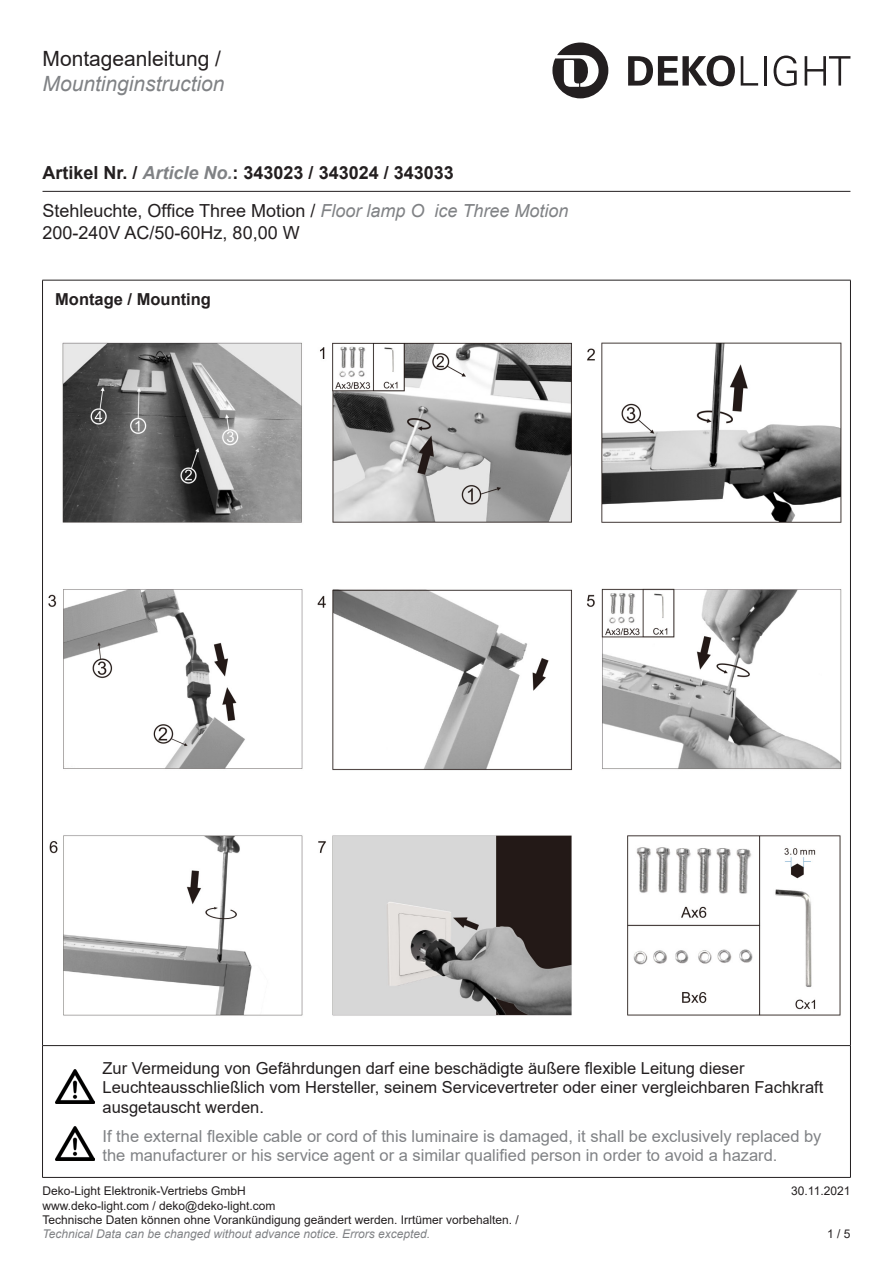
<style>
.page{position:relative;width:893px;height:1263px;background:#fff}
.page>*{position:absolute;margin:0;border:0;box-sizing:border-box;transform-origin:0 0}
.t1{font:italic 21px "Arial";color:#808285}
.t2{font:21px "Arial";color:#231f20}
.Kurzbezeichnung{font:18px/21.6px "Arial";color:#231f20}
.Artikel_Nummer{font:700 18px "Arial";color:#231f20}
.Lauftext{font:16.5px/19.8px "Arial";color:#231f20}
.Lauftext-2{font:16.5px/19.8px "Arial";color:#808285}
.Hervorhebung___Wicht{font:700 16.5px "Arial";color:#231f20}
.Fußtext{font:12px "Arial";color:#231f20}
.Fußtext-2{font:italic 12px "Arial";color:#808285}
.s1{font-style:italic;color:#808285}
</style>
<div class="page">
<hr style="left:42px;top:280px;width:809px;height:1px;background:#231f20">
<hr style="left:42px;top:280px;width:1px;height:765px;background:#231f20">
<hr style="left:850px;top:280px;width:1px;height:765px;background:#231f20">
<hr style="left:42px;top:1045px;width:809px;height:1px;background:#231f20">
<hr style="left:42px;top:1046px;width:1px;height:131px;background:#231f20">
<hr style="left:850px;top:1046px;width:1px;height:131px;background:#231f20">
<hr style="left:42px;top:1177px;width:809px;height:1px;background:#231f20">
<img style="left:48px;top:342px;width:794px;height:674px">
<img style="left:55px;top:1069px;width:39px;height:34px">
<img style="left:55px;top:1126px;width:39px;height:35px">
<hr style="left:43px;top:191px;width:807px;height:1px;background:#231f20">
<svg style="left:552px;top:43px;width:56px;height:55px"></svg>
<svg style="left:628px;top:55px;width:107px;height:31px"></svg>
<svg style="left:741px;top:56px;width:17px;height:30px"></svg>
<hr style="left:764px;top:56px;width:2px;height:30px;background:#231f20">
<svg style="left:774px;top:56px;width:23px;height:30px"></svg>
<svg style="left:805px;top:56px;width:45px;height:30px"></svg>
<p class="t2" style="left:43px;top:44px;width:180px">Montageanleitung /</p>
<p class="t1" style="left:43px;top:70px;width:184px">Mountinginstruction</p>
<p class="Artikel_Nummer" style="left:43px;top:160px;width:413px">Artikel Nr. / <span class="s1">Article No.</span>: 343023 / 343024 / 343033</p>
<p class="Kurzbezeichnung" style="left:43px;top:200px;width:527px">Stehleuchte, Office Three Motion / <span class="s1">Floor lamp O ice Three Motion<br></span>200-240V AC/50-60Hz, 80,00 W</p>
<p class="Hervorhebung___Wicht" style="left:55px;top:287px;width:157px">Montage / Mounting</p>
<p class="Lauftext" style="left:103px;top:1058px;width:722px">Zur Vermeidung von Gefährdungen darf eine beschädigte äußere flexible Leitung dieser<br>Leuchteausschließlich vom Hersteller, seinem Servicevertreter oder einer vergleichbaren Fachkraft ausgetauscht werden.</p>
<p class="Lauftext-2" style="left:103px;top:1126px;width:720px">If the external flexible cable or cord of this luminaire is damaged, it shall be exclusively replaced by the manufacturer or his service agent or a similar qualified person in order to avoid a hazard.</p>
<p class="Fußtext" style="left:43px;top:1183px;width:205px">Deko-Light Elektronik-Vertriebs GmbH</p>
<p class="Fußtext" style="left:791px;top:1183px;width:61px">30.11.2021</p>
<p class="Fußtext" style="left:43px;top:1197px;width:234px">www.deko-light.com / deko@deko-light.com</p>
<p class="Fußtext" style="left:43px;top:1211px;width:478px">Technische Daten können ohne Vorankündigung geändert werden. Irrtümer vorbehalten. /</p>
<p class="Fußtext-2" style="left:43px;top:1226px;width:389px">Technical Data can be changed without advance notice. Errors excepted.</p>
<p class="Fußtext" style="left:827px;top:1226px;width:25px">1 / 5</p>
</div>
